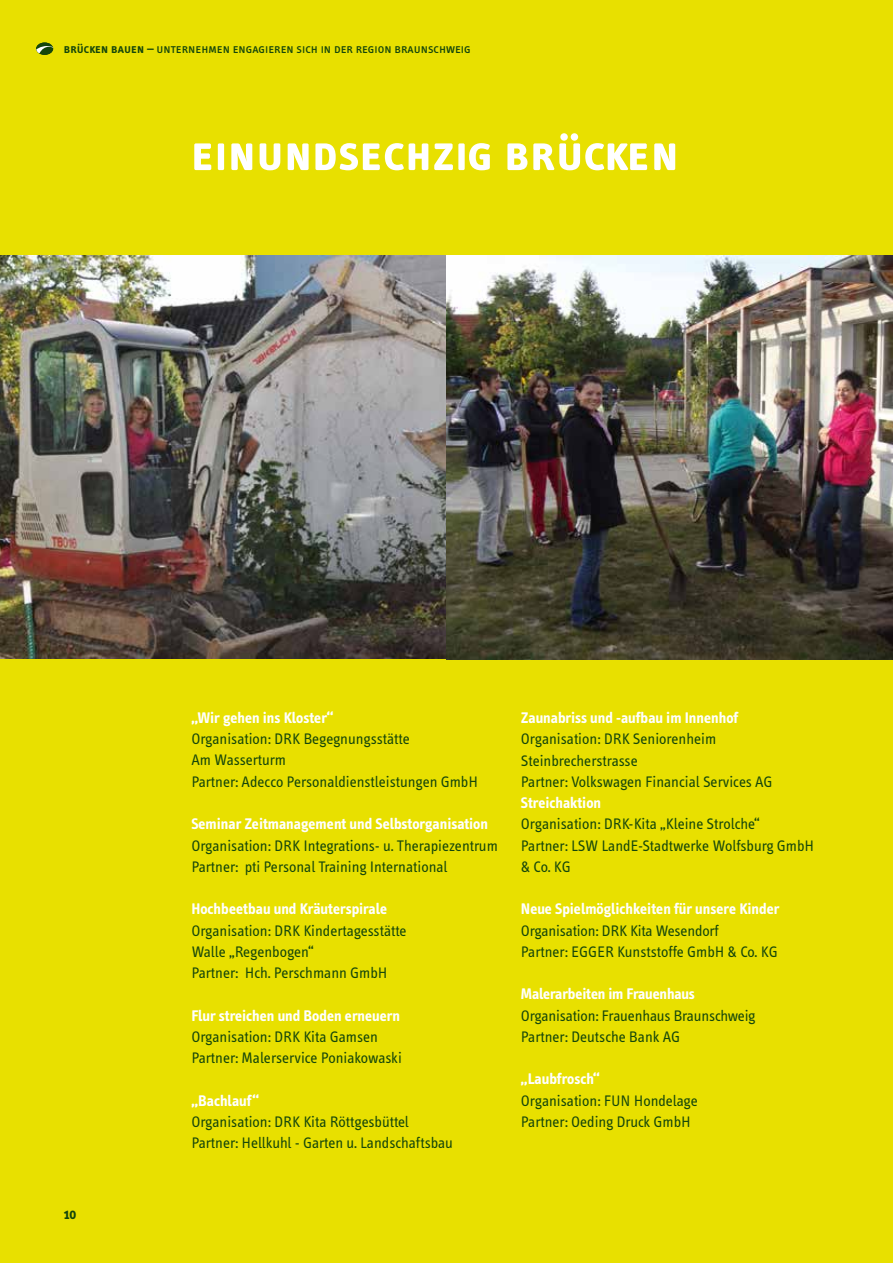
<style>
.page{position:relative;width:893px;height:1263px;background:#e8e000}
.page>*{position:absolute;margin:0;border:0;box-sizing:border-box;transform-origin:0 0}
.t1{font:52.5px "Info Text Bold Caps";color:#fff}
.t2{font:15.75px/21.3px "Info Text";color:#15460b}
.t3{font:700 15.75px "Info Text";color:#fff}
.t4{font:700 15px "Info Text";color:#15460b}
.t5{font:13.5px "Info Text Book Caps";color:#15460b}
.s1{font-family:"Info Text Semi Bold Caps"}
.s2{font-weight:700;color:#fff}
.s3{font-weight:700;color:#e8e000}
</style>
<div class="page">
<div style="left:36px;top:43px;width:17px;height:12px;background:#15460b;border-radius:50%"></div>
<svg style="left:36px;top:46px;width:17px;height:7px"></svg>
<img style="left:0;top:255px;width:893px;height:404px">
<p class="t5" style="left:64px;top:41px;width:409px"><span class="s1">brücken bauen –</span> unternehmen engagieren sich in der region braunschweig</p>
<h1 class="t1" style="left:191px;top:123px;width:489px">einundsechzig brücken</h1>
<p class="t4" style="left:64px;top:1205px;width:14px">10</p>
<p class="t3" style="left:191px;top:709px;width:144px">„Wir gehen ins Kloster“</p>
<p class="t2" style="left:191px;top:728px;width:288px">Organisation: DRK Begegnungsstätte<br>Am Wasserturm<br>Partner: Adecco Personaldienstleistungen GmbH</p>
<p class="t3" style="left:191px;top:815px;width:298px">Seminar Zeitmanagement und Selbstorganisation</p>
<p class="t2" style="left:191px;top:835px;width:308px">Organisation: DRK Integrations- u. Therapiezentrum<br>Partner: pti Personal Training International</p>
<p class="t3" style="left:191px;top:900px;width:197px">Hochbeetbau und Kräuterspirale</p>
<p class="t2" style="left:191px;top:920px;width:217px">Organisation: DRK Kindertagesstätte<br>Walle „Regenbogen“<br>Partner: Hch. Perschmann GmbH</p>
<p class="t3" style="left:191px;top:1006px;width:210px">Flur streichen und Boden erneuern</p>
<p class="t2" style="left:191px;top:1026px;width:212px">Organisation: DRK Kita Gamsen<br>Partner: Malerservice Poniakowaski</p>
<p class="t3" style="left:191px;top:1091px;width:69px">„Bachlauf“</p>
<p class="t2" style="left:191px;top:1111px;width:263px">Organisation: DRK Kita Röttgesbüttel<br>Partner: Hellkuhl - Garten u. Landschaftsbau</p>
<p class="t3" style="left:521px;top:709px;width:219px">Zaunabriss und -aufbau im Innenhof</p>
<p class="t2" style="left:521px;top:728px;width:253px">Organisation: DRK Seniorenheim<br>Steinbrecherstrasse<br>Partner: Volkswagen Financial Services AG</p>
<p class="t3" style="left:521px;top:794px;width:82px">Streichaktion</p>
<p class="t2" style="left:521px;top:814px;width:295px">Organisation: DRK-Kita „Kleine Strolche“<br>Partner: LSW LandE-Stadtwerke Wolfsburg GmbH &amp; Co. KG</p>
<p class="t3" style="left:521px;top:900px;width:260px">Neue Spielmöglichkeiten für unsere Kinder</p>
<p class="t2" style="left:521px;top:920px;width:258px">Organisation: DRK Kita Wesendorf<br>Partner: EGGER Kunststoffe GmbH &amp; Co. KG</p>
<p class="t3" style="left:521px;top:985px;width:175px">Malerarbeiten im Frauenhaus</p>
<p class="t2" style="left:521px;top:1005px;width:236px">Organisation: Frauenhaus Braunschweig<br>Partner: Deutsche Bank AG</p>
<p class="t2" style="left:521px;top:1069px;width:178px"><span class="s2">„Laubfrosch“</span><span class="s3">r Außenstelle<br></span>Organisation: FUN Hondelage<br>Partner: Oeding Druck GmbH</p>
</div>
